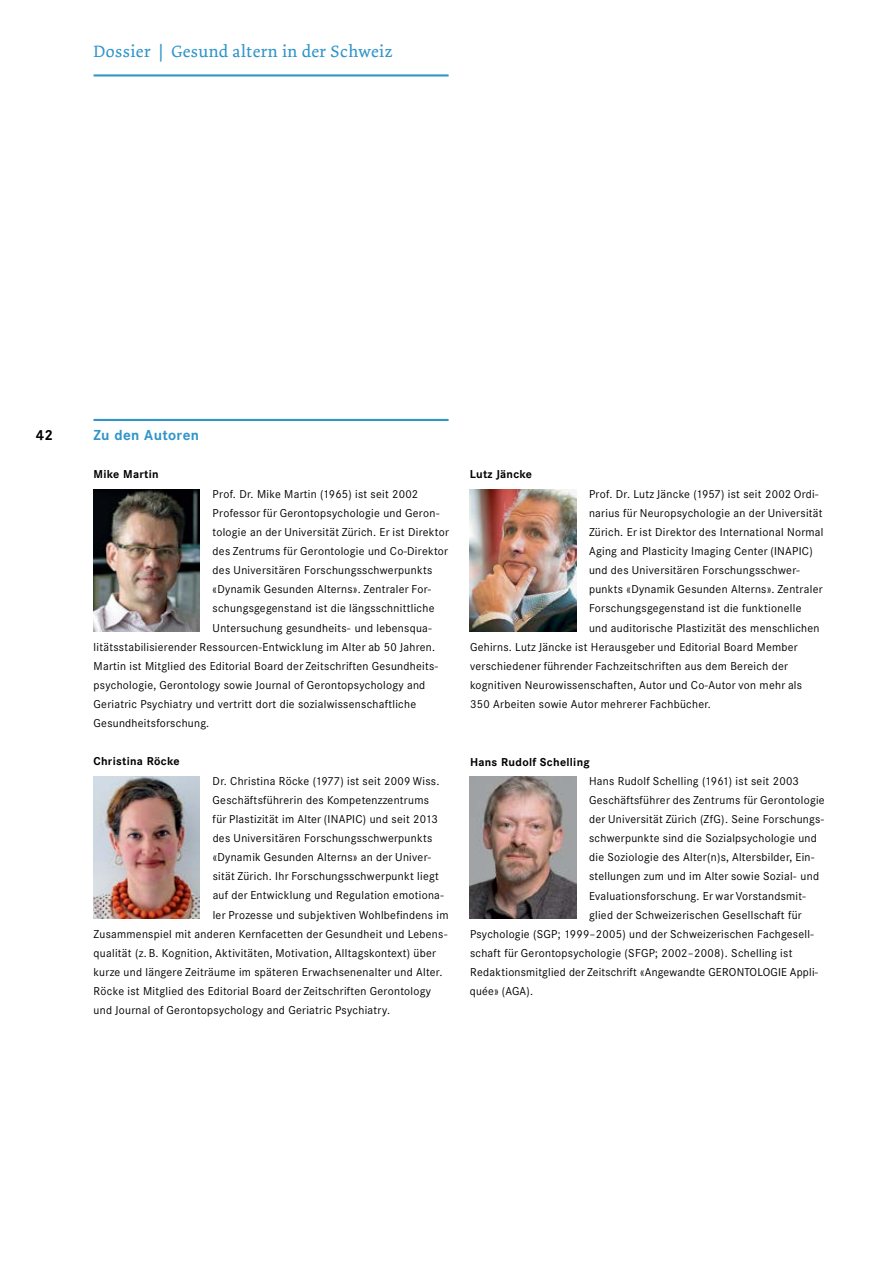
<style>
.page{position:relative;width:893px;height:1263px;background:#fff}
.page>*{position:absolute;margin:0;border:0;box-sizing:border-box;transform-origin:0 0}
.t1{font:17.25px "Dolly";letter-spacing:.025em;color:#3095c9}
.t2{font:700 14.25px "Corporate SBQ";letter-spacing:.025em;color:#3095c9}
.t3{font:700 14.25px "Corporate SBQ";color:#000}
.t4{font:11.25px "Corporate SBQ";letter-spacing:.025em;color:#000}
.t5{font:700 11.25px "Corporate SBQ";letter-spacing:.025em;color:#000}
</style>
<div class="page">
<hr style="left:94px;top:74px;width:355px;height:3px;background:#3095c9">
<hr style="left:94px;top:419px;width:355px;height:2px;background:#3095c9">
<img style="left:94px;top:489px;width:106px;height:142px">
<img style="left:470px;top:489px;width:106px;height:142px">
<img style="left:94px;top:776px;width:106px;height:142px">
<img style="left:470px;top:776px;width:106px;height:142px">
<h1 class="t1" style="left:94px;top:42px;width:301px">Dossier | Gesund altern in der Schweiz</h1>
<p class="t3" style="left:36px;top:426px;width:19px">42</p>
<p class="t2" style="left:94px;top:426px;width:107px">Zu den Autoren</p>
<p class="t5" style="left:94px;top:468px;width:67px">Mike Martin</p>
<p class="t4" style="left:213px;top:487px;width:207px">Prof. Dr. Mike Martin (1965) ist seit 2002</p>
<p class="t4" style="left:213px;top:506px;width:228px">Professor für Gerontopsychologie und Geron-</p>
<p class="t4" style="left:213px;top:525px;width:238px">tologie an der Universität Zürich. Er ist Direktor</p>
<p class="t4" style="left:213px;top:544px;width:237px">des Zentrums für Gerontologie und Co-Direktor</p>
<p class="t4" style="left:213px;top:563px;width:221px">des Universitären Forschungsschwerpunkts</p>
<p class="t4" style="left:213px;top:583px;width:220px">«Dynamik Gesunden Alterns». Zentraler For-</p>
<p class="t4" style="left:213px;top:602px;width:223px">schungsgegenstand ist die längsschnittliche</p>
<p class="t4" style="left:213px;top:621px;width:221px">Untersuchung gesundheits- und lebensqua-</p>
<p class="t4" style="left:94px;top:640px;width:343px">litätsstabilisierender Ressourcen-Entwicklung im Alter ab 50 Jahren.</p>
<p class="t4" style="left:94px;top:659px;width:346px">Martin ist Mitglied des Editorial Board der Zeitschriften Gesundheits-</p>
<p class="t4" style="left:94px;top:678px;width:333px">psychologie, Gerontology sowie Journal of Gerontopsychology and</p>
<p class="t4" style="left:94px;top:697px;width:324px">Geriatric Psychiatry und vertritt dort die sozialwissenschaftliche</p>
<p class="t4" style="left:94px;top:717px;width:117px">Gesundheitsforschung.</p>
<p class="t5" style="left:94px;top:755px;width:87px">Christina Röcke</p>
<p class="t4" style="left:213px;top:774px;width:228px">Dr. Christina Röcke (1977) ist seit 2009 Wiss.</p>
<p class="t4" style="left:213px;top:793px;width:218px">Geschäftsführerin des Kompetenzzentrums</p>
<p class="t4" style="left:213px;top:812px;width:227px">für Plastizität im Alter (INAPIC) und seit 2013</p>
<p class="t4" style="left:213px;top:831px;width:221px">des Universitären Forschungsschwerpunkts</p>
<p class="t4" style="left:213px;top:851px;width:220px">«Dynamik Gesunden Alterns» an der Univer-</p>
<p class="t4" style="left:213px;top:870px;width:228px">sität Zürich. Ihr Forschungsschwerpunkt liegt</p>
<p class="t4" style="left:213px;top:889px;width:233px">auf der Entwicklung und Regulation emotiona-</p>
<p class="t4" style="left:213px;top:908px;width:237px">ler Prozesse und subjektiven Wohlbefindens im</p>
<p class="t4" style="left:94px;top:927px;width:355px">Zusammenspiel mit anderen Kernfacetten der Gesundheit und Lebens-</p>
<p class="t4" style="left:94px;top:946px;width:344px">qualität (z. B. Kognition, Aktivitäten, Motivation, Alltagskontext) über</p>
<p class="t4" style="left:94px;top:965px;width:350px">kurze und längere Zeiträume im späteren Erwachsenenalter und Alter.</p>
<p class="t4" style="left:94px;top:984px;width:339px">Röcke ist Mitglied des Editorial Board der Zeitschriften Gerontology</p>
<p class="t4" style="left:94px;top:1004px;width:298px">und Journal of Gerontopsychology and Geriatric Psychiatry.</p>
<p class="t5" style="left:470px;top:468px;width:64px">Lutz Jäncke</p>
<p class="t4" style="left:589px;top:487px;width:231px">Prof. Dr. Lutz Jäncke (1957) ist seit 2002 Ordi-</p>
<p class="t4" style="left:589px;top:506px;width:235px">narius für Neuropsychologie an der Universität</p>
<p class="t4" style="left:589px;top:525px;width:236px">Zürich. Er ist Direktor des International Normal</p>
<p class="t4" style="left:589px;top:544px;width:225px">Aging and Plasticity Imaging Center (INAPIC)</p>
<p class="t4" style="left:589px;top:564px;width:212px">und des Universitären Forschungsschwer-</p>
<p class="t4" style="left:589px;top:583px;width:235px">punkts «Dynamik Gesunden Alterns». Zentraler</p>
<p class="t4" style="left:589px;top:602px;width:214px">Forschungsgegenstand ist die funktionelle</p>
<p class="t4" style="left:589px;top:621px;width:232px">und auditorische Plastizität des menschlichen</p>
<p class="t4" style="left:470px;top:640px;width:329px">Gehirns. Lutz Jäncke ist Herausgeber und Editorial Board Member</p>
<p class="t4" style="left:470px;top:659px;width:320px">verschiedener führender Fachzeitschriften aus dem Bereich der</p>
<p class="t4" style="left:470px;top:678px;width:334px">kognitiven Neurowissenschaften, Autor und Co-Autor von mehr als</p>
<p class="t4" style="left:470px;top:698px;width:242px">350 Arbeiten sowie Autor mehrerer Fachbücher.</p>
<p class="t5" style="left:470px;top:755px;width:121px">Hans Rudolf Schelling</p>
<p class="t4" style="left:589px;top:774px;width:211px">Hans Rudolf Schelling (1961) ist seit 2003</p>
<p class="t4" style="left:589px;top:793px;width:237px">Geschäftsführer des Zentrums für Gerontologie</p>
<p class="t4" style="left:589px;top:812px;width:237px">der Universität Zürich (ZfG). Seine Forschungs-</p>
<p class="t4" style="left:589px;top:831px;width:229px">schwerpunkte sind die Sozialpsychologie und</p>
<p class="t4" style="left:589px;top:851px;width:227px">die Soziologie des Alter(n)s, Altersbilder, Ein-</p>
<p class="t4" style="left:589px;top:870px;width:231px">stellungen zum und im Alter sowie Sozial- und</p>
<p class="t4" style="left:589px;top:889px;width:218px">Evaluationsforschung. Er war Vorstandsmit-</p>
<p class="t4" style="left:589px;top:908px;width:214px">glied der Schweizerischen Gesellschaft für</p>
<p class="t4" style="left:470px;top:927px;width:345px">Psychologie (SGP; 1999–2005) und der Schweizerischen Fachgesell-</p>
<p class="t4" style="left:470px;top:946px;width:324px">schaft für Gerontopsychologie (SFGP; 2002–2008). Schelling ist</p>
<p class="t4" style="left:470px;top:965px;width:349px">Redaktionsmitglied der Zeitschrift «Angewandte GERONTOLOGIE Appli-</p>
<p class="t4" style="left:470px;top:984px;width:65px">quée» (AGA).</p>
</div>
